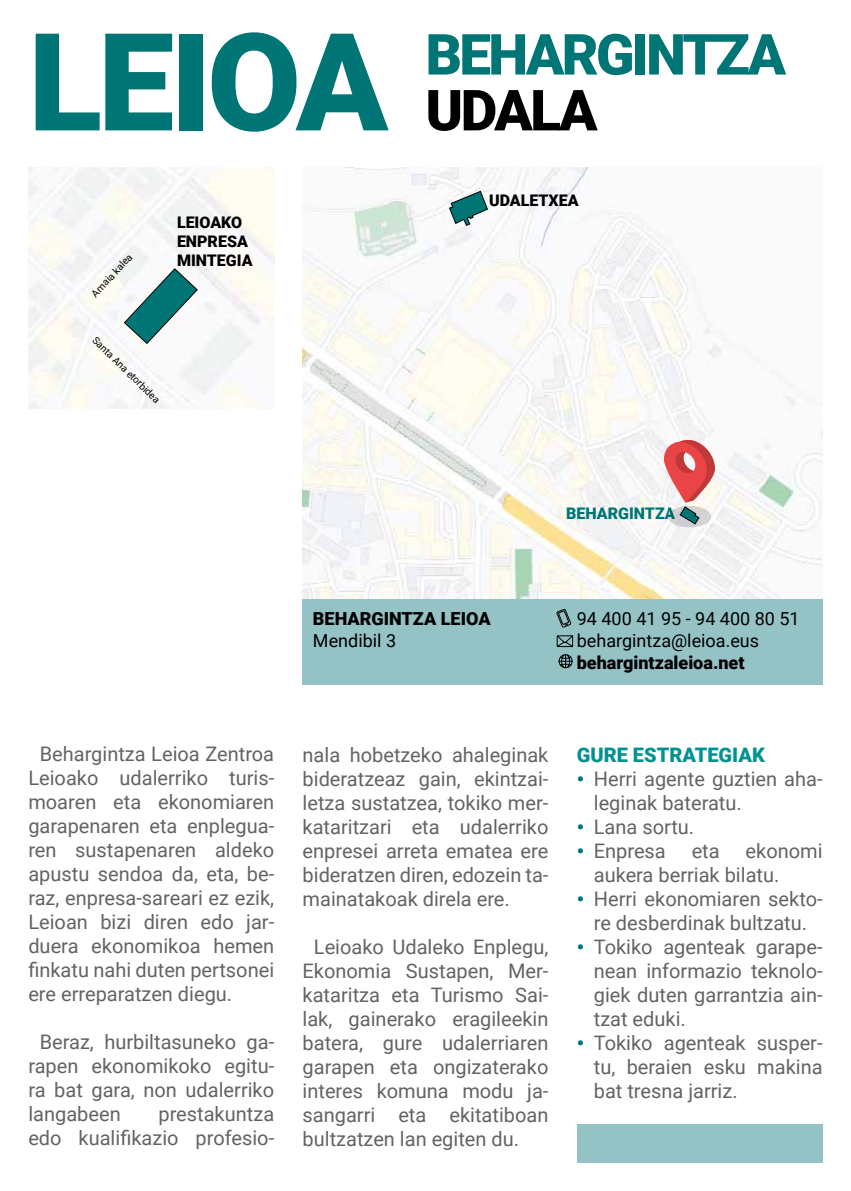
<style>
.page{position:relative;width:851px;height:1191px;background:#fff}
.page>*{position:absolute;margin:0;border:0;box-sizing:border-box;transform-origin:0 0}
.t1{font:900 136px "Roboto";letter-spacing:-.03em;color:#007575}
.t2{font:900 56.6px "Roboto";letter-spacing:-.05em;color:#007575}
.t3{font:900 56.6px "Roboto";letter-spacing:-.045em;color:#000}
.t4{font:20px/24px "Roboto";color:#646363;text-align:justify}
.t5{font:900 20px "Roboto";color:#009193}
.t6{font:18px/21.6px "Roboto";color:#000}
.t7{font:900 18px "Roboto";color:#000}
.t8{font:900 16px/19.2px "Roboto";color:#000}
.t9{font:900 16px "Roboto";color:#007575}
.t10{font:10px "Roboto";color:#000}
.s1{font-weight:900;color:#007575}
</style>
<div class="page">
<div style="left:302px;top:582px;width:520px;height:102px;background:#95c2c4"></div>
<img style="left:302px;top:168px;width:520px;height:430px">
<div style="left:668px;top:506px;width:42px;height:21px;background:#ccced3;border-radius:50%"></div>
<svg style="left:449px;top:191px;width:39px;height:35px"></svg>
<svg style="left:663px;top:437px;width:52px;height:87px"></svg>
<svg style="left:124px;top:268px;width:74px;height:76px"></svg>
<svg style="left:556px;top:608px;width:15px;height:20px"></svg>
<svg style="left:556px;top:635px;width:17px;height:12px"></svg>
<svg style="left:558px;top:654px;width:14px;height:14px"></svg>
<div style="left:576px;top:1123px;width:246px;height:39px;background:#95c2c4"></div>
<h1 class="t1" style="left:28px;top:-13px;width:361px">LEIOA</h1>
<p class="t10" style="left:88px;top:290px;width:56px;rotate:-47deg">Amaia kalea</p>
<p class="t10" style="left:99px;top:333px;width:91px;rotate:44deg">Santa Ana etorbidea</p>
<p class="t8" style="left:177px;top:212px;width:77px">LEIOAKO<br>ENPRESA<br>MINTEGIA</p>
<h2 class="t2" style="left:425px;top:15px;width:362px">BEHARGINTZA</h2>
<h2 class="t3" style="left:425px;top:71px;width:173px">UDALA</h2>
<p class="t8" style="left:489px;top:190px;width:91px">UDALETXEA</p>
<p class="t9" style="left:566px;top:502px;width:111px">BEHARGINTZA</p>
<p class="t4" style="left:28px;top:741px;width:247px;text-indent:11px">Behargintza Leioa Zentroa Leioako udalerriko turis&shy;moaren eta ekonomiaren garapenaren eta enplegua&shy;ren sustapenaren aldeko apustu sendoa da, eta, be&shy;raz, enpresa-sareari ez ezik, Leioan bizi diren edo jar&shy;duera ekonomikoa hemen finkatu nahi duten pertsonei ere erreparatzen diegu.</p>
<p class="t4" style="left:28px;top:1029px;width:247px;text-indent:11px">Beraz, hurbiltasuneko ga&shy;rapen ekonomikoko egitu&shy;ra bat gara, non udalerriko langabeen</p>
<p class="t4" style="left:28px;top:1101px;width:247px;text-align:right">prestakuntza<br>edo kualifikazio profesio-</p>
<p class="t7" style="left:313px;top:606px;width:179px">BEHARGINTZA LEIOA</p>
<p class="t6" style="left:313px;top:629px;width:85px">Mendibil 3</p>
<p class="t6" style="left:576px;top:607px;width:224px">94 400 41 95 - 94 400 80 51 behargintza@leioa.eus</p>
<p class="t7" style="left:576px;top:649px;width:169px">behargintzaleioa.net</p>
<p class="t4" style="left:302px;top:742px;width:247px">nala hobetzeko ahaleginak bideratzeaz gain, ekintzai&shy;letza sustatzea, tokiko mer&shy;kataritzari eta udalerriko enpresei arreta ematea ere bideratzen diren, edozein ta&shy;mainatakoak direla ere.</p>
<p class="t4" style="left:302px;top:934px;width:247px;text-indent:11px">Leioako Udaleko Enplegu, Ekonomia Sustapen, Mer&shy;kataritza eta Turismo Sai&shy;lak, gainerako eragileekin batera, gure udalerriaren garapen eta ongizaterako interes komuna modu ja&shy;sangarri eta ekitatiboan bultzatzen lan egiten du.</p>
<p class="t5" style="left:576px;top:741px;width:190px">GURE ESTRATEGIAK</p>
<p class="t4" style="left:593px;top:766px;width:230px;text-indent:-17px"><span class="s1">•</span> Herri agente guztien aha&shy;leginak bateratu.</p>
<p class="t4" style="left:576px;top:814px;width:119px"><span class="s1">•</span> Lana sortu.</p>
<p class="t4" style="left:576px;top:838px;width:91px"><span class="s1">•</span> Enpresa</p>
<p class="t4" style="left:691px;top:838px;width:30px">eta</p>
<p class="t4" style="left:593px;top:838px;width:230px;text-indent:152px">ekonomi aukera berriak bilatu.</p>
<p class="t4" style="left:576px;top:886px;width:247px;text-align:center"><span class="s1">•</span> Herri ekonomiaren sekto&shy;re desberdinak bultzatu.</p>
<p class="t4" style="left:593px;top:934px;width:230px;text-indent:-17px"><span class="s1">•</span> Tokiko agenteak garape&shy;nean informazio teknolo&shy;giek duten garrantzia ain&shy;tzat eduki.</p>
<p class="t4" style="left:593px;top:1030px;width:230px;text-indent:-17px"><span class="s1">•</span> Tokiko agenteak susper&shy;tu, beraien esku makina bat tresna jarriz.</p>
</div>
